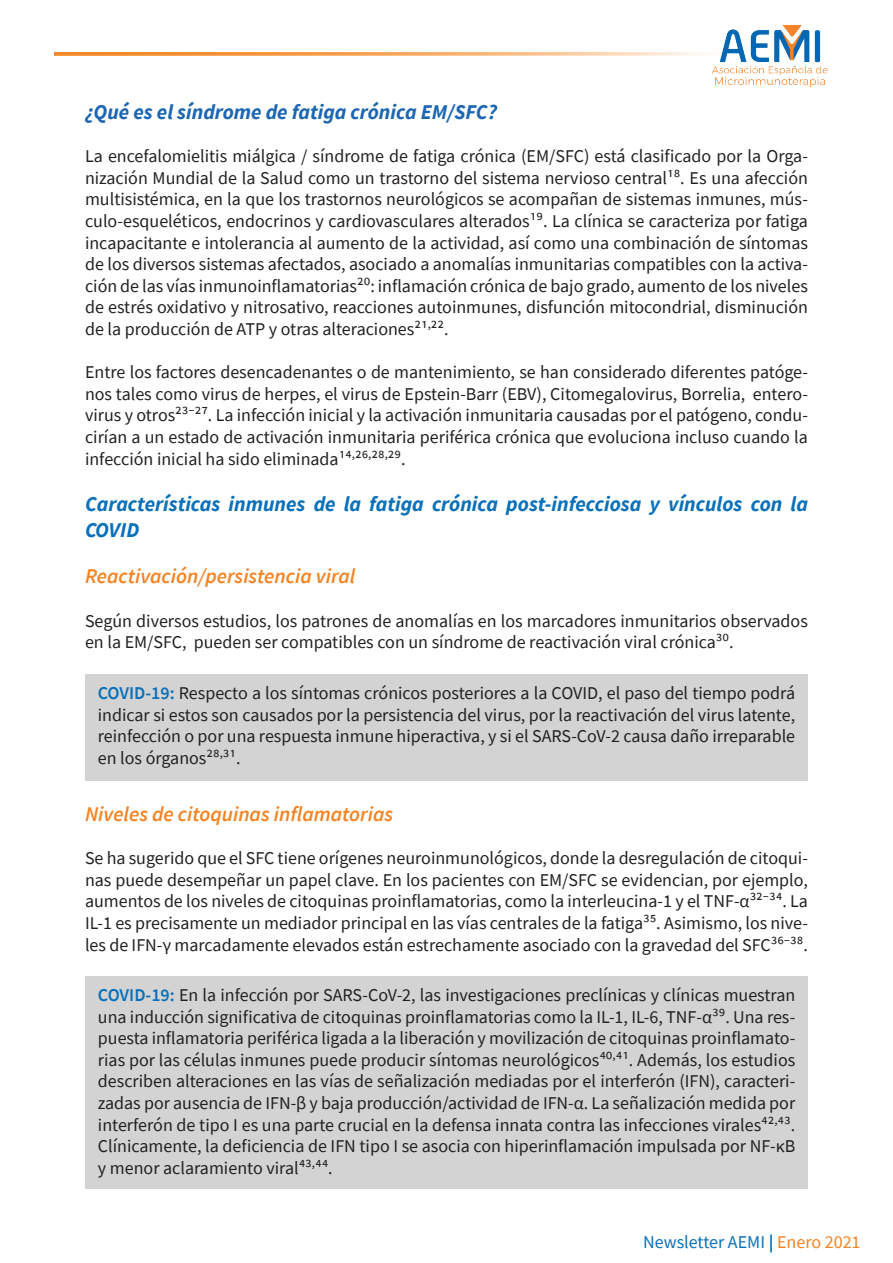
<style>
.page{position:relative;width:893px;height:1263px;background:#fff}
.page>*{position:absolute;margin:0;border:0;box-sizing:border-box;transform-origin:0 0}
.t1{font:italic 700 21px/25.2px "Source Sans Pro";color:#0970b9}
.t2{font:italic 600 21px "Source Sans Pro";color:#f58322}
.t3{font:italic 700 21px "Source Sans Pro";color:#1c66b2}
.t4{font:18px/21.6px "Source Sans Pro";color:#231f20;text-align:justify}
.t5{font:18px "Source Sans Pro";color:#0970b9}
.s1{font-weight:600;color:#0970b9}
.s2{font-weight:700}
.s3{color:#f58222}
</style>
<div class="page">
<img style="left:715px;top:24px;width:113px;height:64px">
<img style="left:54px;top:52px;width:730px;height:27px">
<div style="left:85px;top:976px;width:723px;height:212px;background:#d2d3d2"></div>
<div style="left:85px;top:674px;width:723px;height:106px;background:#d2d3d2"></div>
<p class="t3" style="left:85px;top:98px;width:414px">¿Qué es el síndrome de fatiga crónica EM/SFC?</p>
<p class="t4" style="left:85px;top:145px;width:724px">La encefalomielitis miálgica / síndrome de fatiga crónica (EM/SFC) está clasificado por la Orga&shy;nización Mundial de la Salud como un trastorno del sistema nervioso central¹⁸. Es una afección multisistémica, en la que los trastornos neurológicos se acompañan de sistemas inmunes, mús&shy;culo-esqueléticos, endocrinos y cardiovasculares alterados¹⁹. La clínica se caracteriza por fatiga incapacitante e intolerancia al aumento de la actividad, así como una combinación de síntomas de los diversos sistemas afectados, asociado a anomalías inmunitarias compatibles con la activa&shy;ción de las vías inmunoinflamatorias²⁰: inflamación crónica de bajo grado, aumento de los niveles de estrés oxidativo y nitrosativo, reacciones autoinmunes, disfunción mitocondrial, disminución de la producción de ATP y otras alteraciones²¹,²².</p>
<p class="t4" style="left:85px;top:361px;width:724px">Entre los factores desencadenantes o de mantenimiento, se han considerado diferentes patóge&shy;nos tales como virus de herpes, el virus de Epstein-Barr (EBV), Citomegalovirus, Borrelia, entero&shy;virus y otros²³–²⁷. La infección inicial y la activación inmunitaria causadas por el patógeno, condu&shy;cirían a un estado de activación inmunitaria periférica crónica que evoluciona incluso cuando la infección inicial ha sido eliminada¹⁴,²⁶,²⁸,²⁹.</p>
<p class="t1" style="left:85px;top:491px;width:724px">Características inmunes de la fatiga crónica post-infecciosa y vínculos con la<br>COVID</p>
<p class="t2" style="left:85px;top:563px;width:272px">Reactivación/persistencia viral</p>
<p class="t4" style="left:85px;top:610px;width:724px">Según diversos estudios, los patrones de anomalías en los marcadores inmunitarios observados en la EM/SFC, pueden ser compatibles con un síndrome de reactivación viral crónica³⁰.</p>
<p class="t4" style="left:98px;top:682px;width:699px"><span class="s1">COVID-19:</span> Respecto a los síntomas crónicos posteriores a la COVID, el paso del tiempo podrá indicar si estos son causados por la persistencia del virus, por la reactivación del virus latente, reinfección o por una respuesta inmune hiperactiva, y si el SARS-CoV-2 causa daño irreparable en los órganos²⁸,³¹.</p>
<p class="t2" style="left:85px;top:800px;width:310px">Niveles de citoquinas inflamatorias</p>
<p class="t4" style="left:85px;top:847px;width:724px">Se ha sugerido que el SFC tiene orígenes neuroinmunológicos, donde la desregulación de citoqui&shy;nas puede desempeñar un papel clave. En los pacientes con EM/SFC se evidencian, por ejemplo, aumentos de los niveles de citoquinas proinflamatorias, como la interleucina-1 y el TNF-α³²–³⁴. La IL-1 es precisamente un mediador principal en las vías centrales de la fatiga³⁵. Asimismo, los nive&shy;les de IFN-γ marcadamente elevados están estrechamente asociado con la gravedad del SFC³⁶–³⁸.</p>
<p class="t4" style="left:98px;top:984px;width:699px"><span class="s1">COVID-19:</span> En la infección por SARS-CoV-2, las investigaciones preclínicas y clínicas muestran una inducción significativa de citoquinas proinflamatorias como la IL-1, IL-6, TNF-α³⁹. Una res&shy;puesta inflamatoria periférica ligada a la liberación y movilización de citoquinas proinflamato&shy;rias por las células inmunes puede producir síntomas neurológicos⁴⁰,⁴¹. Además, los estudios describen alteraciones en las vías de señalización mediadas por el interferón (IFN), caracteri&shy;zadas por ausencia de IFN-β y baja producción/actividad de IFN-α. La señalización medida por interferón de tipo I es una parte crucial en la defensa innata contra las infecciones virales⁴²,⁴³.<br>Clínicamente, la deficiencia de IFN tipo I se asocia con hiperinflamación impulsada por NF-κB y menor aclaramiento viral⁴³,⁴⁴.</p>
<p class="t5" style="left:643px;top:1230px;width:219px">Newsletter AEMI <span class="s2">|</span> <span class="s3">Enero 2021</span></p>
</div>
